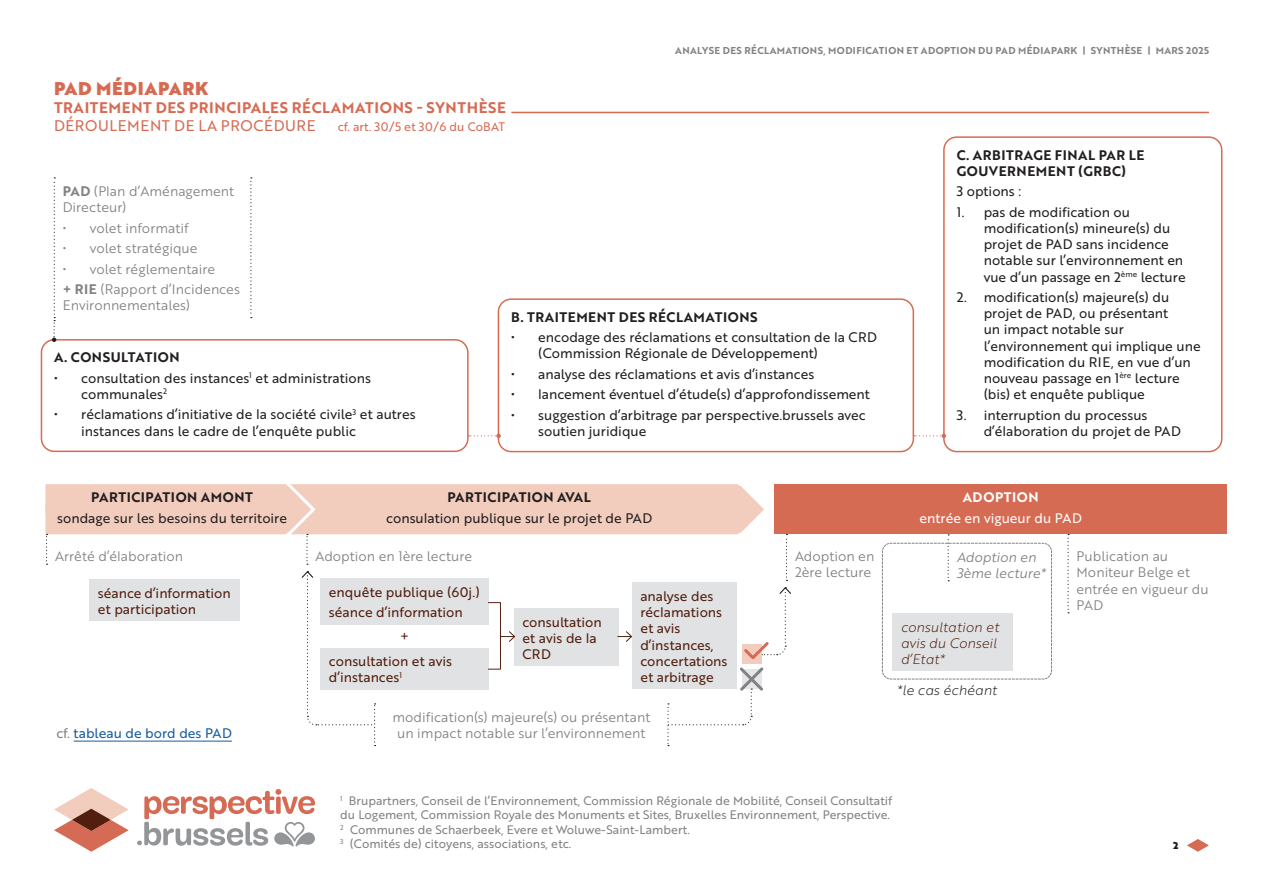
<style>
.page{position:relative;width:1263px;height:893px;background:#fff}
.page>*{position:absolute;margin:0;border:0;box-sizing:border-box;transform-origin:0 0}
.t1{font:18px "Brother 1816 Black";letter-spacing:.04em;color:#d66b53}
.t2{font:15px "Brother 1816 Bold";letter-spacing:.04em;color:#d66b53}
.t3{font:15px "Brother 1816 Regular";letter-spacing:.04em;color:#d66b53}
.flèche_participation{font:13.5px/16.2px "Brother 1816 Regular";color:#231f20}
.étude{font:13.5px/16.2px "Brother 1816 Book";color:#808285}
.Style_de_paragraphe_1{font:13.5px/16.2px "Brother 1816 Regular";color:#521f0f}
.Style_de_paragraphe_2{font:13.5px/16.2px "Brother 1816 Book";color:#808285}
.encadrés_rose{font:13.5px/16.2px "Brother 1816 Bold";letter-spacing:.04em;color:#231f20}
.flèche_participation-2{font:13.5px "Brother 1816 Bold";letter-spacing:.04em;color:#231f20}
.Style_de_paragraphe_1-2{font:13.5px/16.2px "Brother 1816 Light Italic";color:#521f0f}
.auteurs{font:13.5px "Brother 1816 Regular";color:#175d9e}
.Style_de_paragraphe_2-2{font:13.5px/16.2px "Brother 1816 Book Italic";color:#808285}
.encadré_adoption{font:13.5px "Brother 1816 Regular";color:#fff}
.t4{font:13.5px "Brother 1816 Light Italic";color:#231f20}
.encadrés_rose-2{font:13.5px "Brother 1816 Regular";color:#231f20}
.encadré_adoption-2{font:13.5px "Brother 1816 Bold";letter-spacing:.04em;color:#fff}
.Style_de_paragraphe_3{font:13.5px "Brother 1816 Regular";color:#521f0f}
.t5{font:12px/14.4px "Brother 1816 Regular";color:#808285}
.t6{font:12px "Brother 1816 Regular";color:#d66b53}
.t7{font:9.75px "Brother 1816 Bold";letter-spacing:.04em;color:#808285}
.t8{font:9.75px "Brother 1816 Black";color:#231f20}
.s1{font-family:"Brother 1816 Bold"}
.s2{color:#808285}
</style>
<div class="page">
<svg style="left:1187px;top:839px;width:22px;height:13px"></svg>
<svg style="left:137px;top:789px;width:178px;height:58px"></svg>
<svg style="left:54px;top:788px;width:75px;height:64px"></svg>
<hr style="left:511px;top:112px;width:698px;height:1px;background:#d66b53">
<svg style="left:250px;top:177px;width:2px;height:141px"></svg>
<div style="left:41px;top:339px;width:428px;height:113px;border:2px solid #d66b53;border-radius:13px"></div>
<div style="left:498px;top:298px;width:416px;height:154px;border:2px solid #d66b53;border-radius:13px"></div>
<div style="left:943px;top:136px;width:279px;height:316px;border:2px solid #d66b53;border-radius:13px"></div>
<svg style="left:52px;top:177px;width:4px;height:165px"></svg>
<svg style="left:469px;top:434px;width:32px;height:4px"></svg>
<svg style="left:914px;top:434px;width:32px;height:4px"></svg>
<div style="left:775px;top:484px;width:452px;height:30px;background:#d66b53"></div>
<div style="left:775px;top:505px;width:452px;height:29px;background:#d66b53"></div>
<svg style="left:1067px;top:534px;width:2px;height:79px"></svg>
<svg style="left:45px;top:484px;width:746px;height:262px"></svg>
<svg style="left:882px;top:534px;width:170px;height:146px"></svg>
<h1 class="t1" style="left:54px;top:75px;width:156px">PAD MÉDIAPARK</h1>
<p class="t2" style="left:54px;top:96px;width:453px">TRAITEMENT DES PRINCIPALES RÉCLAMATIONS - SYNTHÈSE</p>
<p class="t3" style="left:54px;top:115px;width:263px">DÉROULEMENT DE LA PROCÉDURE</p>
<p class="t6" style="left:338px;top:118px;width:169px">cf. art. 30/5 et 30/6 du CoBAT</p>
<p class="t7" style="left:675px;top:43px;width:535px">ANALYSE DES RÉCLAMATIONS, MODIFICATION ET ADOPTION DU PAD MÉDIAPARK | SYNTHÈSE | MARS 2025</p>
<p class="étude" style="left:63px;top:183px;width:173px"><span class="s1">PAD</span> (Plan d’Aménagement<br>Directeur)</p>
<p class="étude" style="left:63px;top:219px;width:127px">• volet informatif</p>
<p class="étude" style="left:63px;top:240px;width:136px">• volet stratégique</p>
<p class="étude" style="left:63px;top:260px;width:154px">• volet réglementaire</p>
<p class="étude" style="left:63px;top:281px;width:179px"><span class="s1">+ RIE</span> (Rapport d’Incidences<br>Environnementales)</p>
<p class="encadrés_rose" style="left:54px;top:349px;width:127px">A. CONSULTATION</p>
<p class="flèche_participation" style="left:81px;top:369px;width:291px;text-indent:-27px">• consultation des instances<sup>1</sup> et administrations communales<sup>2</sup></p>
<p class="flèche_participation" style="left:81px;top:406px;width:336px;text-indent:-27px">• réclamations d’initiative de la société civile<sup>3</sup> et autres instances dans le cadre de l’enquête public</p>
<p class="encadrés_rose" style="left:511px;top:308px;width:248px">B. TRAITEMENT DES RÉCLAMATIONS</p>
<p class="flèche_participation" style="left:538px;top:329px;width:340px;text-indent:-27px">• encodage des réclamations et consultation de la CRD (Commission Régionale de Développement)</p>
<p class="flèche_participation" style="left:511px;top:365px;width:305px">• analyse des réclamations et avis d’instances</p>
<p class="flèche_participation" style="left:511px;top:386px;width:360px">• lancement éventuel d’étude(s) d’approfondissement</p>
<p class="flèche_participation" style="left:538px;top:406px;width:329px;text-indent:-27px">• suggestion d’arbitrage par perspective.brussels avec soutien juridique</p>
<p class="flèche_participation-2" style="left:91px;top:487px;width:163px">PARTICIPATION AMONT</p>
<p class="flèche_participation" style="left:57px;top:509px;width:231px">sondage sur les besoins du territoire</p>
<p class="flèche_participation-2" style="left:447px;top:487px;width:145px">PARTICIPATION AVAL</p>
<p class="flèche_participation" style="left:386px;top:509px;width:268px">consulation publique sur le projet de PAD</p>
<p class="encadrés_rose" style="left:957px;top:146px;width:189px">C. ARBITRAGE FINAL PAR LE<br>GOUVERNEMENT (GRBC)</p>
<p class="encadrés_rose-2" style="left:957px;top:181px;width:66px">3 options :</p>
<p class="flèche_participation" style="left:984px;top:203px;width:203px;text-indent:-27px">1. pas de modification ou modification(s) mineure(s) du projet de PAD sans incidence notable sur l’environnement en vue d’un passage en 2<sup>ème</sup> lecture</p>
<p class="flèche_participation" style="left:984px;top:288px;width:218px;text-indent:-27px">2. modification(s) majeure(s) du projet de PAD, ou présentant<br>un impact notable sur l’environnement qui implique une modification du RIE, en vue d’un nouveau passage en 1<sup>ère</sup> lecture (bis) et enquête publique</p>
<p class="flèche_participation" style="left:984px;top:406px;width:199px;text-indent:-27px">3. interruption du processus d’élaboration du projet de PAD</p>
<p class="encadré_adoption-2" style="left:963px;top:487px;width:77px">ADOPTION</p>
<p class="encadré_adoption" style="left:919px;top:508px;width:164px">entrée en vigueur du PAD</p>
<p class="Style_de_paragraphe_2" style="left:55px;top:548px;width:129px">Arrêté d’élaboration</p>
<p class="Style_de_paragraphe_1" style="left:98px;top:584px;width:135px">séance d’information et participation</p>
<p class="auteurs" style="left:56px;top:723px;width:177px"><span class="s2">cf.</span> tableau de bord des PAD</p>
<p class="Style_de_paragraphe_2" style="left:315px;top:548px;width:158px">Adoption en 1ère lecture</p>
<p class="Style_de_paragraphe_2" style="left:795px;top:548px;width:81px">Adoption en<br>2ère lecture</p>
<p class="Style_de_paragraphe_2-2" style="left:957px;top:548px;width:91px">Adoption en<br>3ème lecture*</p>
<p class="Style_de_paragraphe_2" style="left:1076px;top:548px;width:134px">Publication au<br>Moniteur Belge et entrée en vigueur du<br>PAD</p>
<p class="Style_de_paragraphe_1" style="left:329px;top:583px;width:152px">enquête publique (60j.)</p>
<p class="Style_de_paragraphe_1" style="left:329px;top:604px;width:135px">séance d’information</p>
<p class="Style_de_paragraphe_3" style="left:400px;top:626px;width:10px">+</p>
<p class="Style_de_paragraphe_1" style="left:640px;top:587px;width:89px">analyse des réclamations et avis d’instances, concertations et arbitrage</p>
<p class="Style_de_paragraphe_1" style="left:522px;top:613px;width:81px">consultation et avis de la<br>CRD</p>
<p class="Style_de_paragraphe_1-2" style="left:901px;top:618px;width:100px">consultation et avis du Conseil d’Etat*</p>
<p class="Style_de_paragraphe_1" style="left:329px;top:653px;width:125px">consultation et avis d’instances<sup>1</sup></p>
<p class="t4" style="left:897px;top:680px;width:101px">*le cas échéant</p>
<p class="étude" style="left:392px;top:709px;width:259px;text-align:center">modification(s) majeure(s) ou présentant un impact notable sur l’environnement</p>
<p class="t5" style="left:340px;top:793px;width:553px"><sup>1</sup> Brupartners, Conseil de l’Environnement, Commission Régionale de Mobilité, Conseil Consultatif du Logement, Commission Royale des Monuments et Sites, Bruxelles Environnement, Perspective.<br><sup>2</sup> Communes de Schaerbeek, Evere et Woluwe-Saint-Lambert.<br><sup>3</sup> (Comités de) citoyens, associations, etc.</p>
<p class="t8" style="left:1173px;top:838px;width:7px">2</p>
</div>
